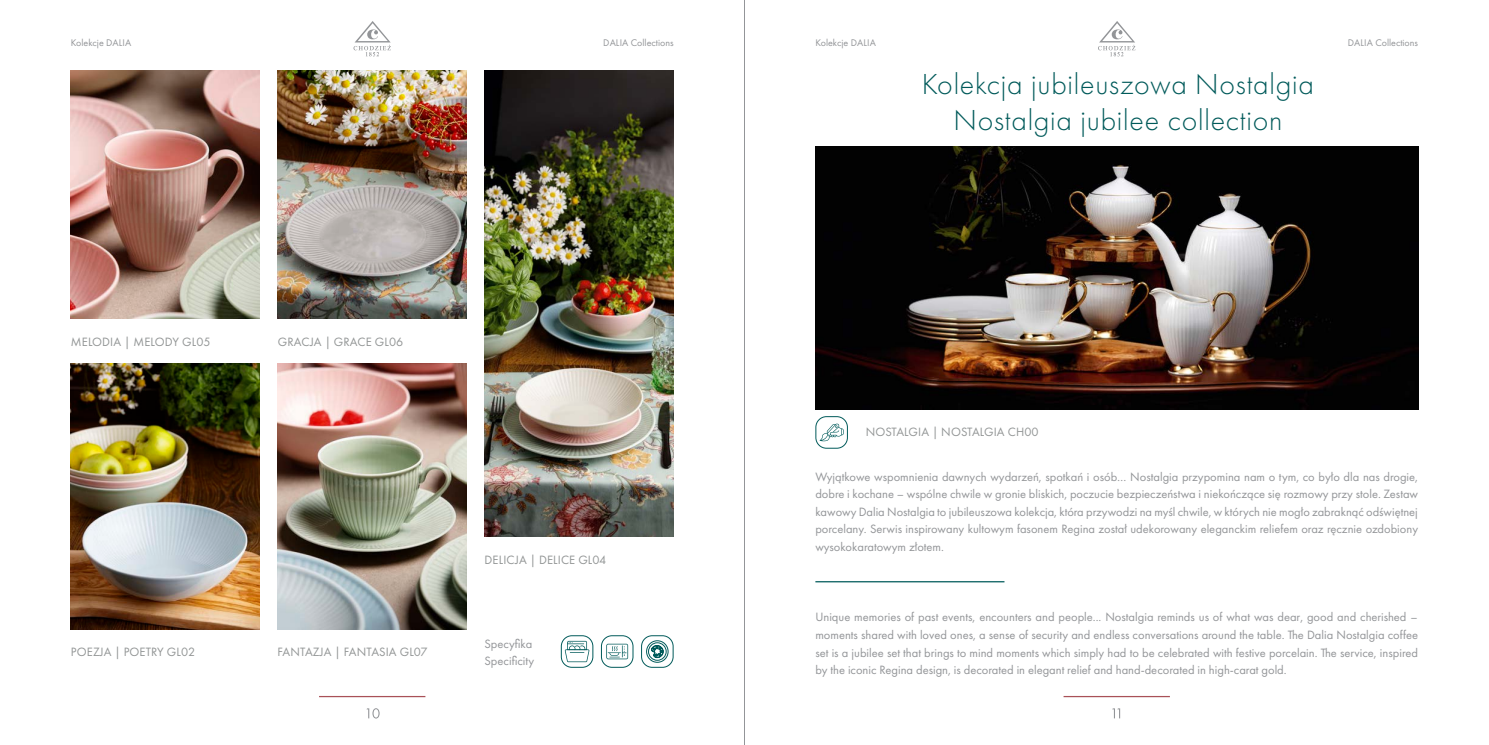
<style>
.page{position:relative;width:1489px;height:745px;background:#fff}
.page>*{position:absolute;margin:0;border:0;box-sizing:border-box;transform-origin:0 0}
.t1{font:300 30px/36px "Futura PT";letter-spacing:.025em;color:#005a5a;text-align:center}
.t2{font:12.5px/17.5px "Futura PT";color:#939598;text-align:justify}
.t3{font:12.5px "Futura PT";letter-spacing:.01em;color:#929595}
.t4{font:10px "Futura PT";color:#939598}
</style>
<div class="page">
<svg style="left:366px;top:708px;width:13px;height:10px"></svg>
<svg style="left:353px;top:21px;width:38px;height:35px"></svg>
<svg style="left:1112px;top:708px;width:8px;height:10px"></svg>
<svg style="left:1098px;top:21px;width:37px;height:35px"></svg>
<hr style="left:319px;top:695px;width:106px;height:1px;background:#a95158">
<hr style="left:1063px;top:695px;width:106px;height:1px;background:#a95158">
<img style="left:71px;top:363px;width:189px;height:265px">
<img style="left:484px;top:71px;width:189px;height:465px">
<img style="left:277px;top:363px;width:189px;height:265px">
<img style="left:278px;top:71px;width:189px;height:247px">
<img style="left:71px;top:71px;width:189px;height:247px">
<img style="left:815px;top:146px;width:602px;height:263px">
<svg style="left:564px;top:640px;width:25px;height:21px"></svg>
<div style="left:561px;top:635px;width:32px;height:32px;border:1px solid #005a5a;border-radius:11px"></div>
<svg style="left:606px;top:643px;width:22px;height:16px"></svg>
<div style="left:601px;top:635px;width:32px;height:32px;border:1px solid #005a5a;border-radius:11px"></div>
<div style="left:641px;top:635px;width:32px;height:32px;border:1px solid #005a5a;border-radius:11px"></div>
<div style="left:646px;top:640px;width:22px;height:22px;border:1px solid #005a5a;border-radius:50%"></div>
<div style="left:648px;top:642px;width:18px;height:18px;border:1px solid #005a5a;border-radius:50%"></div>
<svg style="left:651px;top:645px;width:12px;height:12px"></svg>
<hr style="left:815px;top:580px;width:189px;height:2px;background:#005a5a">
<svg style="left:819px;top:423px;width:24px;height:18px"></svg>
<div style="left:815px;top:416px;width:32px;height:32px;border:1px solid #005a5a;border-radius:11px"></div>
<hr style="left:744px;top:0;width:1px;height:744px;background:#939598">
<p class="t4" style="left:71px;top:37px;width:62px">Kolekcje DALIA</p>
<p class="t4" style="left:603px;top:37px;width:72px">DALIA Collections</p>
<p class="t4" style="left:815px;top:37px;width:62px">Kolekcje DALIA</p>
<p class="t4" style="left:1347px;top:37px;width:72px">DALIA Collections</p>
<p class="t3" style="left:71px;top:334px;width:141px">MELODIA | MELODY GL05</p>
<p class="t3" style="left:278px;top:334px;width:127px">GRACJA | GRACE GL06</p>
<p class="t3" style="left:484px;top:552px;width:123px">DELICJA | DELICE GL04</p>
<p class="t3" style="left:71px;top:644px;width:126px">POEZJA | POETRY GL02</p>
<p class="t3" style="left:277px;top:644px;width:151px">FANTAZJA | FANTASIA GL07</p>
<p class="t2" style="left:484px;top:634px;width:51px">Specyfika<br>Specificity</p>
<h1 class="t1" style="left:921px;top:66px;width:393px">Kolekcja jubileuszowa Nostalgia<br>Nostalgia jubilee collection</h1>
<p class="t3" style="left:865px;top:424px;width:174px">NOSTALGIA | NOSTALGIA CH00</p>
<p class="t2" style="left:815px;top:467px;width:604px">Wyjątkowe wspomnienia dawnych wydarzeń, spotkań i osób… Nostalgia przypomina nam o tym, co było dla nas drogie, dobre i kochane – wspólne chwile w gronie bliskich, poczucie bezpieczeństwa i niekończące się rozmowy przy stole. Zestaw kawowy Dalia Nostalgia to jubileuszowa kolekcja, która przywodzi na myśl chwile, w których nie mogło zabraknąć odświętnej porcelany. Serwis inspirowany kultowym fasonem Regina został udekorowany eleganckim reliefem oraz ręcznie ozdobiony wysokokaratowym złotem.</p>
<p class="t2" style="left:815px;top:608px;width:604px">Unique memories of past events, encounters and people... Nostalgia reminds us of what was dear, good and cherished – moments shared with loved ones, a sense of security and endless conversations around the table. The Dalia Nostalgia coffee set is a jubilee set that brings to mind moments which simply had to be celebrated with festive porcelain. The service, inspired by the iconic Regina design, is decorated in elegant relief and hand-decorated in high-carat gold.</p>
</div>
